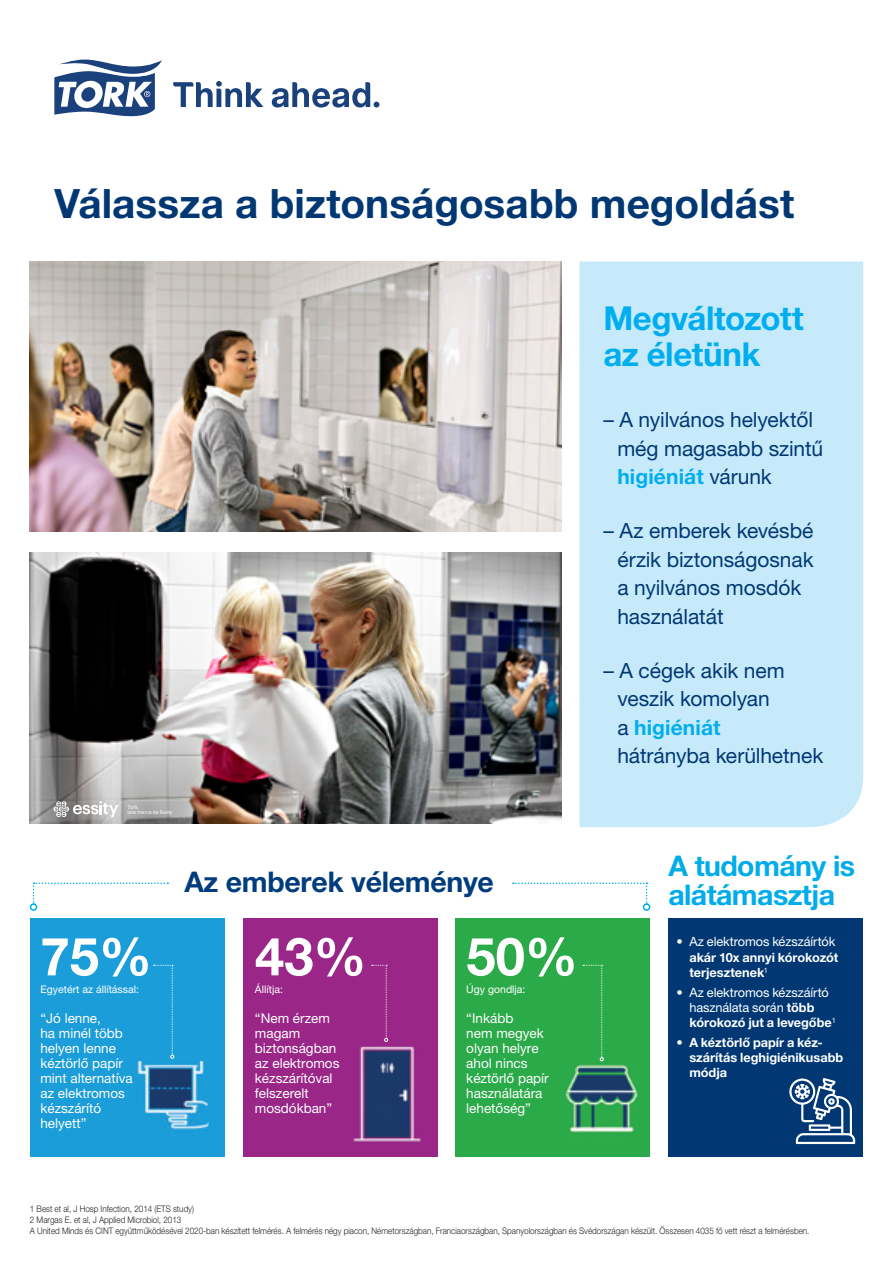
<style>
.page{position:relative;width:893px;height:1263px;background:#fff}
.page>*{position:absolute;margin:0;border:0;box-sizing:border-box;transform-origin:0 0}
.t1{font:700 52.65px "Helvetica Neue LT Pro";color:#fff}
.Heading_16_18_5_2012{font:700 40.5px "Helvetica Neue LT Pro";color:#013874}
.Bold_Introduction_La{font:700 33px/36.3px "Helvetica Neue LT Pro";letter-spacing:-.015em;color:#00aeef}
.t2{font:700 28.5px/28.5px "Helvetica Neue LT Pro";letter-spacing:-.02em;color:#00acea}
.t3{font:700 28.5px "Helvetica Neue LT Pro";letter-spacing:-.01em;color:#013d7d}
.Bold_Introduction_La-2{font:21px/28.5px "Helvetica Neue LT Pro";letter-spacing:-.005em;color:#013874}
.t4{font:13.5px/15px "Helvetica Neue LT Pro";color:#fff}
.t5{font:700 12.75px/15.3px "Helvetica Neue LT Pro";color:#fff}
.t6{font:12.75px/15.3px "Helvetica Neue LT Pro";letter-spacing:-.005em;color:#fff}
.t7{font:10.5px "Helvetica Neue LT Pro";color:#fff}
.BodyCopy_10_12_5_201{font:300 9px "Helvetica Neue LT Pro";color:#231f20;scale:.9 1}
.t8{font:5.4px "Asap";letter-spacing:-.02em;color:#fff}
.s1{font-weight:700;color:#00aeef}
.s2{font-weight:400}
.s3{font-weight:700}
</style>
<div class="page">
<div style="left:668px;top:918px;width:195px;height:239px;background:#013874"></div>
<img style="left:30px;top:553px;width:531px;height:270px">
<img style="left:30px;top:261px;width:531px;height:271px">
<svg style="left:173px;top:81px;width:90px;height:26px"></svg>
<svg style="left:272px;top:82px;width:107px;height:26px"></svg>
<svg style="left:54px;top:60px;width:108px;height:56px"></svg>
<div style="left:579px;top:261px;width:284px;height:566px;background:#c6eafa"></div>
<svg style="left:54px;top:801px;width:64px;height:16px"></svg>
<div style="left:30px;top:918px;width:195px;height:239px;background:#1b9dd9"></div>
<div style="left:243px;top:918px;width:194px;height:239px;background:#9a2687"></div>
<div style="left:455px;top:918px;width:195px;height:239px;background:#2baa49"></div>
<img style="left:135px;top:1061px;width:73px;height:70px">
<img style="left:353px;top:1046px;width:68px;height:96px">
<img style="left:565px;top:1061px;width:73px;height:72px">
<svg style="left:153px;top:965px;width:21px;height:94px"></svg>
<svg style="left:372px;top:965px;width:16px;height:77px"></svg>
<svg style="left:583px;top:965px;width:21px;height:96px"></svg>
<svg style="left:513px;top:882px;width:135px;height:23px"></svg>
<div style="left:643px;top:903px;width:7px;height:8px;border:2px solid #00aeef;border-radius:50%"></div>
<svg style="left:33px;top:882px;width:135px;height:23px"></svg>
<div style="left:30px;top:903px;width:7px;height:8px;border:2px solid #00aeef;border-radius:50%"></div>
<svg style="left:789px;top:1078px;width:66px;height:66px"></svg>
<p class="Heading_16_18_5_2012" style="left:54px;top:178px;width:741px">Válassza a biztonságosabb megoldást</p>
<p class="Bold_Introduction_La" style="left:603px;top:299px;width:202px">Megváltozott az életünk</p>
<p class="t8" style="left:127px;top:804px;width:13px">Tork,</p>
<p class="t8" style="left:127px;top:809px;width:47px">una marca de Essity</p>
<p class="t1" style="left:40px;top:924px;width:113px">75%</p>
<p class="t7" style="left:40px;top:983px;width:100px">Egyetért az állítással:</p>
<p class="t3" style="left:184px;top:864px;width:311px">Az emberek véleménye</p>
<p class="t1" style="left:255px;top:924px;width:113px">43%</p>
<p class="t7" style="left:255px;top:983px;width:29px">Állítja:</p>
<p class="t1" style="left:466px;top:924px;width:113px">50%</p>
<p class="t7" style="left:466px;top:983px;width:61px">Úgy gondlja:</p>
<p class="t4" style="left:40px;top:1010px;width:94px">“Jó lenne,<br>ha minél több helyen lenne kéztörlő papír mint alternatíva az elektromos kézszárító helyett”</p>
<p class="t4" style="left:466px;top:1010px;width:84px">“Inkább<br>nem megyek olyan helyre ahol nincs kéztörlő papír használatára lehetőség”</p>
<p class="t4" style="left:255px;top:1010px;width:86px">“Nem érzem magam biztonságban az elektromos kézszárítóval felszerelt mosdókban”</p>
<p class="Bold_Introduction_La-2" style="left:617px;top:405px;width:207px;text-indent:-14px">– A nyilvános helyektől még magasabb szintű <span class="s1">higiéniát</span> várunk</p>
<p class="Bold_Introduction_La-2" style="left:617px;top:516px;width:198px;text-indent:-14px">– Az emberek kevésbé érzik biztonságosnak a nyilvános mosdók használatát</p>
<p class="Bold_Introduction_La-2" style="left:617px;top:656px;width:207px;text-indent:-14px">– A cégek akik nem veszik komolyan<br>a <span class="s1">higiéniát<br></span>hátrányba kerülhetnek</p>
<p class="t2" style="left:668px;top:851px;width:188px">A tudomány is alátámasztja</p>
<p class="t5" style="left:689px;top:934px;width:151px;text-indent:-13px"><span class="s2">• Az elektromos kézszáírtók </span>akár 10x annyi kórokozót terjesztenek<sup>1</sup></p>
<p class="t6" style="left:689px;top:984px;width:148px;text-indent:-13px">• Az elektromos kézszáírtó használata során <span class="s3">több kórokozó jut a levegőbe</span><sup>1</sup></p>
<p class="t5" style="left:689px;top:1034px;width:155px;text-indent:-13px">• A kéztörlő papír a kéz&shy;szárítás leghigiénikusabb módja</p>
<p class="BodyCopy_10_12_5_201" style="left:30px;top:1203px;width:184px">1 Best et al, J Hosp Infection, 2014 (ETS study)</p>
<p class="BodyCopy_10_12_5_201" style="left:30px;top:1214px;width:170px">2 Margas E. et al, J Applied Microbiol, 2013</p>
<p class="BodyCopy_10_12_5_201" style="left:30px;top:1225px;width:868px">A United Minds és CINT együttműködésével 2020-ban készített felmérés. A felmérés négy piacon, Németországban, Franciaországban, Spanyolországban és Svédországan készült. Összesen 4035 fő vett részt a felmérésben.</p>
</div>
